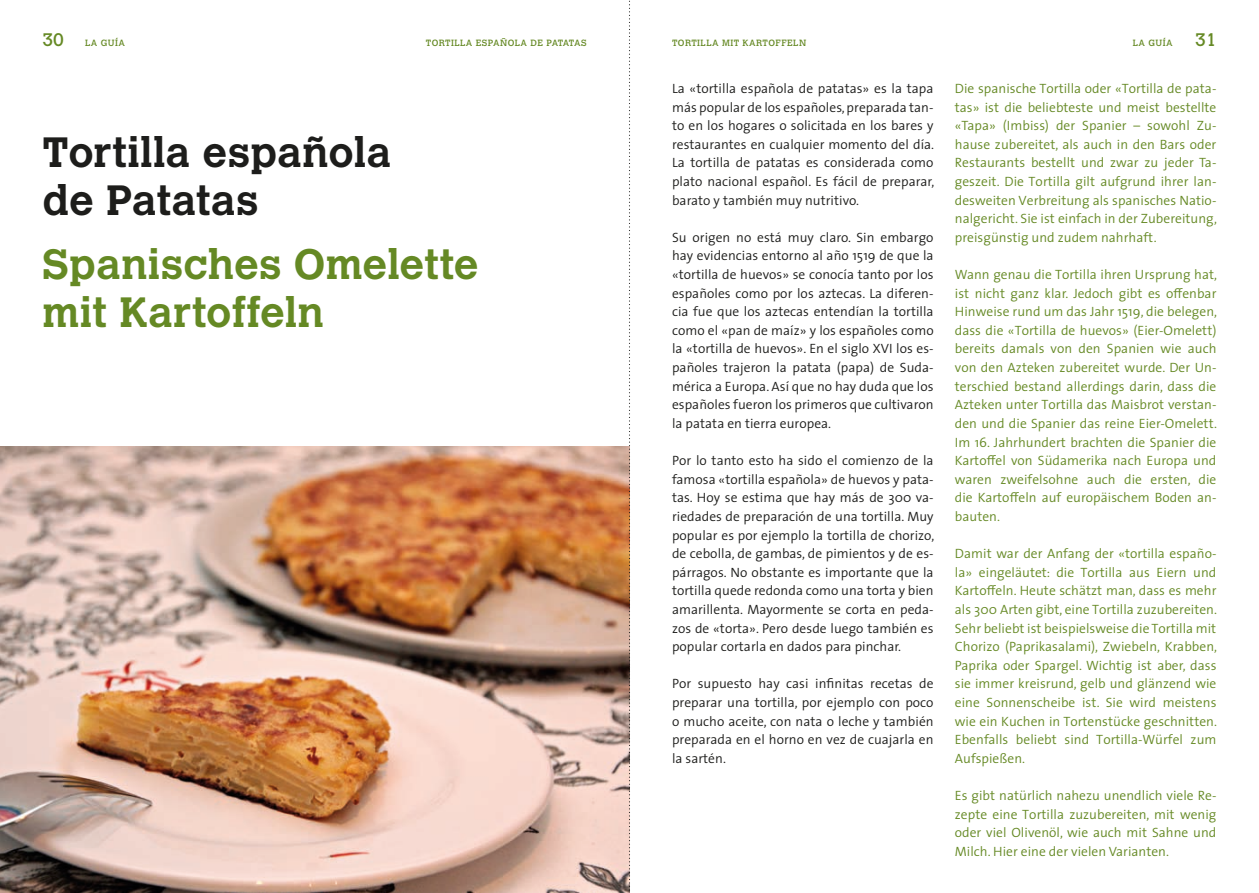
<style>
.page{position:relative;width:1259px;height:893px;background:#fff}
.page>*{position:absolute;margin:0;border:0;box-sizing:border-box;transform-origin:0 0}
.t1{font:700 42px/48px "Calvert MT Std";letter-spacing:.01em;color:#658924}
.t2{font:700 42px/48px "Calvert MT Std";letter-spacing:.005em;color:#1d1d1b}
.t3{font:18px "Calvert";color:#658924}
.t4{font:300 13.5px/18.6px "The Sans 4";letter-spacing:.005em;color:#658924;text-align:justify}
.t5{font:300 13.5px/18.6px "The Sans 4";letter-spacing:.005em;color:#1d1d1b;text-align:justify}
.t6{font:9px "Calvert";letter-spacing:.05em;color:#658924}
.s1{font-size:18px}
</style>
<div class="page">
<img style="left:0;top:446px;width:629px;height:447px">
<svg style="left:629px;top:0;width:1px;height:893px"></svg>
<p class="t6" style="left:43px;top:38px;width:84px"><span class="s1">30</span> LA GUÍA</p>
<p class="t6" style="left:426px;top:38px;width:162px">TORTILLA ESPAÑOLA DE PATATAS</p>
<p class="t6" style="left:672px;top:38px;width:136px">TORTILLA MIT KARTOFFELN</p>
<p class="t6" style="left:1132px;top:38px;width:41px">LA GUÍA</p>
<h2 class="t3" style="left:1195px;top:29px;width:23px">31</h2>
<h1 class="t2" style="left:43px;top:128px;width:350px">Tortilla española de Patatas</h1>
<h1 class="t1" style="left:43px;top:240px;width:437px">Spanisches Omelette mit Kartoffeln</h1>
<p class="t5" style="left:672px;top:79px;width:264px">La «tortilla española de patatas» es la tapa más popular de los españoles, preparada tan&shy;to en los hogares o solicitada en los bares y restaurantes en cualquier momento del día.<br>La tortilla de patatas es considerada como plato nacional español. Es fácil de preparar, barato y también muy nutritivo.</p>
<p class="t5" style="left:672px;top:228px;width:263px">Su origen no está muy claro. Sin embargo hay evidencias entorno al año 1519 de que la «tortilla de huevos» se conocía tanto por los españoles como por los aztecas. La diferen&shy;cia fue que los aztecas entendían la tortilla como el «pan de maíz» y los españoles como la «tortilla de huevos». En el siglo XVI los es&shy;pañoles trajeron la patata (papa) de Suda&shy;mérica a Europa. Así que no hay duda que los españoles fueron los primeros que cultivaron la patata en tierra europea.</p>
<p class="t5" style="left:672px;top:451px;width:264px">Por lo tanto esto ha sido el comienzo de la famosa «tortilla española» de huevos y pata&shy;tas. Hoy se estima que hay más de 300 va&shy;riedades de preparación de una tortilla. Muy popular es por ejemplo la tortilla de chorizo, de cebolla, de gambas, de pimientos y de es&shy;párragos. No obstante es importante que la tortilla quede redonda como una torta y bien amarillenta. Mayormente se corta en peda&shy;zos de «torta». Pero desde luego también es popular cortarla en dados para pinchar.</p>
<p class="t5" style="left:672px;top:674px;width:263px">Por supuesto hay casi infinitas recetas de preparar una tortilla, por ejemplo con poco o mucho aceite, con nata o leche y también preparada en el horno en vez de cuajarla en la sartén.</p>
<p class="t4" style="left:955px;top:79px;width:264px">Die spanische Tortilla oder «Tortilla de pata&shy;tas» ist die beliebteste und meist bestellte «Tapa» (Imbiss) der Spanier – sowohl Zu&shy;hause zubereitet, als auch in den Bars oder Restaurants bestellt und zwar zu jeder Ta&shy;geszeit. Die Tortilla gilt aufgrund ihrer lan&shy;desweiten Verbreitung als spanisches Natio&shy;nalgericht. Sie ist einfach in der Zubereitung, preisgünstig und zudem nahrhaft.</p>
<p class="t4" style="left:955px;top:265px;width:264px">Wann genau die Tortilla ihren Ursprung hat, ist nicht ganz klar. Jedoch gibt es offenbar Hinweise rund um das Jahr 1519, die belegen, dass die «Tortilla de huevos» (Eier-Omelett) bereits damals von den Spanien wie auch von den Azteken zubereitet wurde. Der Un&shy;terschied bestand allerdings darin, dass die Azteken unter Tortilla das Maisbrot verstan&shy;den und die Spanier das reine Eier-Omelett.<br>Im 16. Jahrhundert brachten die Spanier die Kartoffel von Südamerika nach Europa und waren zweifelsohne auch die ersten, die die Kartoffeln auf europäischem Boden an&shy;bauten.</p>
<p class="t4" style="left:955px;top:544px;width:264px">Damit war der Anfang der «tortilla españo&shy;la» eingeläutet: die Tortilla aus Eiern und Kartoffeln. Heute schätzt man, dass es mehr als 300 Arten gibt, eine Tortilla zuzubereiten.<br>Sehr beliebt ist beispielsweise die Tortilla mit Chorizo (Paprikasalami), Zwiebeln, Krabben, Paprika oder Spargel. Wichtig ist aber, dass sie immer kreisrund, gelb und glänzend wie eine Sonnenscheibe ist. Sie wird meistens wie ein Kuchen in Tortenstücke geschnitten.<br>Ebenfalls beliebt sind Tortilla-Würfel zum Aufspießen.</p>
<p class="t4" style="left:955px;top:786px;width:263px">Es gibt natürlich nahezu unendlich viele Re&shy;zepte eine Tortilla zuzubereiten, mit wenig oder viel Olivenöl, wie auch mit Sahne und Milch. Hier eine der vielen Varianten.</p>
</div>
